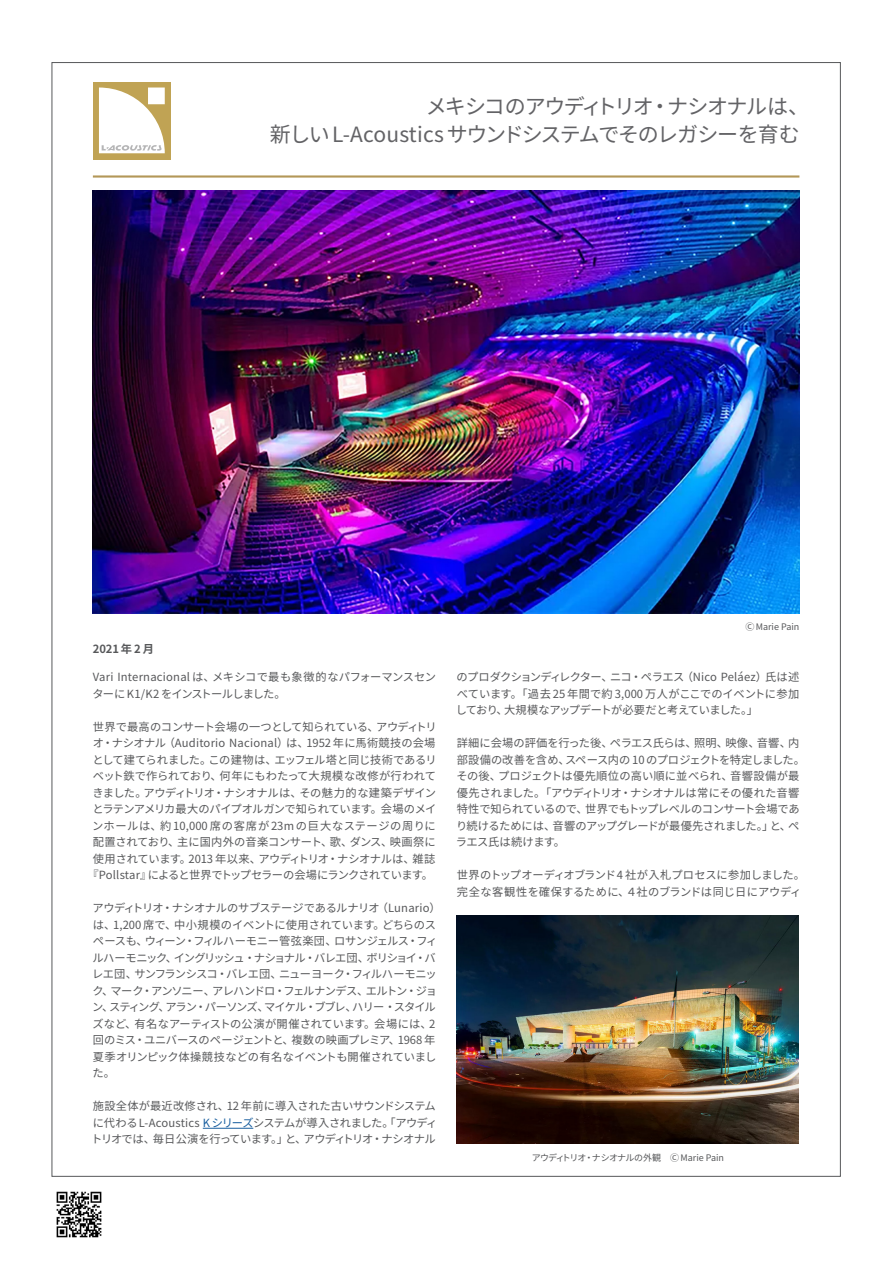
<style>
.page{position:relative;width:893px;height:1263px;background:#fff}
.page>*{position:absolute;margin:0;border:0;box-sizing:border-box;transform-origin:0 0}
.t1{font:21px "Source Han Sans JP";letter-spacing:-.06em;color:#636366}
.t2{font:11.25px/16.5px "Source Han Sans JP";letter-spacing:-.02em;color:#57585a}
.t3{font:11.25px/16.5px "Source Han Sans JP";letter-spacing:.01em;color:#57585a}
.t4{font:700 11.25px "Source Han Sans JP";letter-spacing:.08em;color:#57585a}
.t5{font:9px "Source Han Sans JP";letter-spacing:-.04em;color:#57585a}
.t6{font:9px "Source Han Sans JP";color:#57585a}
.s1{color:#175d9e}
</style>
<div class="page">
<hr style="left:93px;top:175px;width:706px;height:3px;background:#b39758">
<svg style="left:93px;top:82px;width:78px;height:78px"></svg>
<hr style="left:203px;top:1128px;width:50px;height:1px;background:#175d9e">
<img style="left:56px;top:1191px;width:46px;height:47px">
<img style="left:93px;top:190px;width:706px;height:423px">
<img style="left:457px;top:915px;width:341px;height:228px">
<p class="t1" style="left:426px;top:94px;width:385px">メキシコのアウディトリオ・ナシオナルは、</p>
<p class="t1" style="left:270px;top:123px;width:531px">新しい L-Acoustics サウンドシステムでそのレガシーを育む</p>
<p class="t4" style="left:93px;top:643px;width:63px">2021年2月</p>
<p class="t3" style="left:92px;top:669px;width:345px">Vari Internacional は、メキシコで最も象徴的なパフォーマンスセンターに K1/K2 をインストールしました。</p>
<p class="t2" style="left:87px;top:718px;width:351px;text-align:center">世界で最高のコンサート会場の一つとして知られている、アウディトリオ・ナシオナル（Auditorio Nacional）は、1952 年に馬術競技の会場として建てられました。この建物は、エッフェル塔と同じ技術であるリベット鉄で作られており、何年にもわたって大規模な改修が行われてきました。アウディトリオ・ナシオナルは、その魅力的な建築デザインとラテンアメリカ最大のパイプオルガンで知られています。会場のメインホールは、約 10,000 席の客席が 23m の巨大なステージの周りに配置されており、主に国内外の音楽コンサート、歌、ダンス、映画祭に使用されています。2013 年以来、アウディトリオ・ナシオナルは、雑誌『Pollstar』によると世界でトップセラーの会場にランクされています。</p>
<p class="t2" style="left:92px;top:900px;width:350px">アウディトリオ・ナシオナルのサブステージであるルナリオ（Lunario）は、1,200 席で、中小規模のイベントに使用されています。どちらのスペースも、ウィーン・フィルハーモニー管弦楽団、ロサンジェルス・フィルハーモニック、イングリッシュ・ナショナル・バレエ団、ボリショイ・バレエ団、サンフランシスコ・バレエ団、ニューヨーク・フィルハーモニック、マーク・アンソニー、アレハンドロ・フェルナンデス、エルトン・ジョン、スティング、アラン・パーソンズ、マイケル・ブブレ、ハリー・スタイルズなど、有名なアーティストの公演が開催されています。会場には、2回のミス・ユニバースのページェントと、複数の映画プレミア、1968 年夏季オリンピック体操競技などの有名なイベントも開催されていました。</p>
<p class="t2" style="left:91px;top:1098px;width:348px">施設全体が最近改修され、12 年前に導入された古いサウンドシステムに代わる L-Acoustics <span class="s1">K シリーズ</span>システムが導入されました。「アウディトリオでは、毎日公演を行っています。」と、アウディトリオ・ナシオナル</p>
<p class="t6" style="left:745px;top:622px;width:56px">Ⓒ Marie Pain</p>
<p class="t2" style="left:456px;top:669px;width:345px;text-align:justify">のプロダクションディレクター、ニコ・ペラエス（Nico Peláez）氏は述べています。「過去 25 年間で約 3,000 万人がここでのイベントに参加しており、大規模なアップデートが必要だと考えていました。」</p>
<p class="t2" style="left:456px;top:735px;width:351px">詳細に会場の評価を行った後、ペラエス氏らは、照明、映像、音響、内部設備の改善を含め、スペース内の 10 のプロジェクトを特定しました。その後、プロジェクトは優先順位の高い順に並べられ、音響設備が最優先されました。「アウディトリオ・ナシオナルは常にその優れた音響特性で知られているので、世界でもトップレベルのコンサート会場であり続けるためには、音響のアップグレードが最優先されました。」と、ペラエス氏は続けます。</p>
<p class="t2" style="left:457px;top:867px;width:350px">世界のトップオーディオブランド4 社が入札プロセスに参加しました。完全な客観性を確保するために、４社のブランドは同じ日にアウディ</p>
<p class="t5" style="left:532px;top:1153px;width:194px">アウディトリオ・ナシオナルの外観　Ⓒ Marie Pain</p>
</div>
